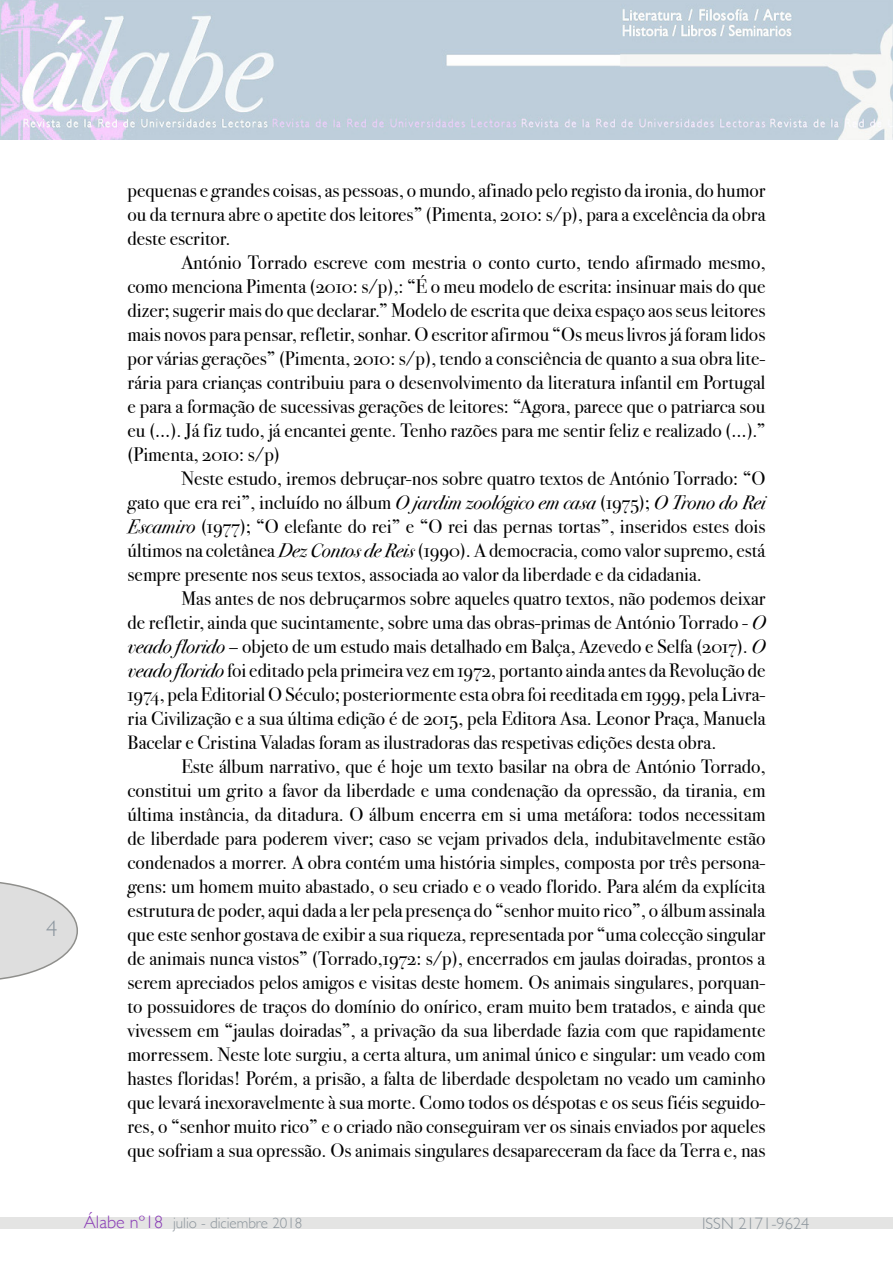
<style>
.page{position:relative;width:893px;height:1263px;background:#fff}
.page>*{position:absolute;margin:0;border:0;box-sizing:border-box;transform-origin:0 0}
.t1{font:300 22.5px "Gill Sans";color:#8a949d}
.t2{font:19.5px/24px "Bodoni Svty Two OSITCTT Book";color:#000;text-align:justify}
.t3{font:300 16.5px "Gill Sans";color:#8c959c}
.t4{font:300 15px "Gill Sans";color:#8c959c}
.s1{font-family:"Bodoni Svty Two OSITCTT Book It"}
.s2{font-size:18px;color:#893ab6}
</style>
<div class="page">
<svg style="left:0;top:882px;width:78px;height:98px"></svg>
<div style="left:0;top:1218px;width:893px;height:11px;background:#e4e4e3"></div>
<img style="left:0;top:0;width:893px;height:139px">
<p class="t1" style="left:46px;top:911px;width:13px">4</p>
<p class="t2" style="left:128px;top:178px;width:639px">pequenas e grandes coisas, as pessoas, o mundo, afinado pelo registo da ironia, do humor ou da ternura abre o apetite dos leitores” (Pimenta, 2010: s/p), para a excelência da obra deste escritor.</p>
<p class="t2" style="left:128px;top:250px;width:639px;text-indent:54px">António Torrado escreve com mestria o conto curto, tendo afirmado mesmo, como menciona Pimenta (2010: s/p),: “É o meu modelo de escrita: insinuar mais do que dizer; sugerir mais do que declarar.” Modelo de escrita que deixa espaço aos seus leitores mais novos para pensar, refletir, sonhar. O escritor afirmou “Os meus livros já foram lidos por várias gerações” (Pimenta, 2010: s/p), tendo a consciência de quanto a sua obra lite&shy;rária para crianças contribuiu para o desenvolvimento da literatura infantil em Portugal e para a formação de sucessivas gerações de leitores: “Agora, parece que o patriarca sou eu (…). Já fiz tudo, já encantei gente. Tenho razões para me sentir feliz e realizado (…).” (Pimenta, 2010: s/p)</p>
<p class="t2" style="left:128px;top:466px;width:639px;text-indent:54px">Neste estudo, iremos debruçar-nos sobre quatro textos de António Torrado: “O gato que era rei”, incluído no álbum <span class="s1">O jardim zoológico em casa</span> (1975); <span class="s1">O Trono do Rei Escamiro</span> (1977); “O elefante do rei” e “O rei das pernas tortas”, inseridos estes dois últimos na coletânea <span class="s1">Dez Contos de Reis</span> (1990). A democracia, como valor supremo, está sempre presente nos seus textos, associada ao valor da liberdade e da cidadania.</p>
<p class="t2" style="left:128px;top:586px;width:639px;text-indent:54px">Mas antes de nos debruçarmos sobre aqueles quatro textos, não podemos deixar de refletir, ainda que sucintamente, sobre uma das obras-primas de António Torrado - <span class="s1">O veado florido</span> – objeto de um estudo mais detalhado em Balça, Azevedo e Selfa (2017). <span class="s1">O veado florido</span> foi editado pela primeira vez em 1972, portanto ainda antes da Revolução de 1974, pela Editorial O Século; posteriormente esta obra foi reeditada em 1999, pela Livra&shy;ria Civilização e a sua última edição é de 2015, pela Editora Asa. Leonor Praça, Manuela Bacelar e Cristina Valadas foram as ilustradoras das respetivas edições desta obra.</p>
<p class="t2" style="left:128px;top:754px;width:639px;text-indent:54px">Este álbum narrativo, que é hoje um texto basilar na obra de António Torrado, constitui um grito a favor da liberdade e uma condenação da opressão, da tirania, em última instância, da ditadura. O álbum encerra em si uma metáfora: todos necessitam de liberdade para poderem viver; caso se vejam privados dela, indubitavelmente estão condenados a morrer. A obra contém uma história simples, composta por três persona&shy;gens: um homem muito abastado, o seu criado e o veado florido. Para além da explícita estrutura de poder, aqui dada a ler pela presença do “senhor muito rico”, o álbum assinala que este senhor gostava de exibir a sua riqueza, representada por “uma colecção singular de animais nunca vistos” (Torrado,1972: s/p), encerrados em jaulas doiradas, prontos a serem apreciados pelos amigos e visitas deste homem. Os animais singulares, porquan&shy;to possuidores de traços do domínio do onírico, eram muito bem tratados, e ainda que vivessem em “jaulas doiradas”, a privação da sua liberdade fazia com que rapidamente morressem. Neste lote surgiu, a certa altura, um animal único e singular: um veado com hastes floridas! Porém, a prisão, a falta de liberdade despoletam no veado um caminho que levará inexoravelmente à sua morte. Como todos os déspotas e os seus fiéis seguido&shy;res, o “senhor muito rico” e o criado não conseguiram ver os sinais enviados por aqueles que sofriam a sua opressão. Os animais singulares desapareceram da face da Terra e, nas</p>
<p class="t4" style="left:84px;top:1211px;width:220px"><span class="s2">Álabe nº18</span> julio - diciembre 2018</p>
<p class="t3" style="left:702px;top:1211px;width:109px">ISSN 2171-9624</p>
</div>
